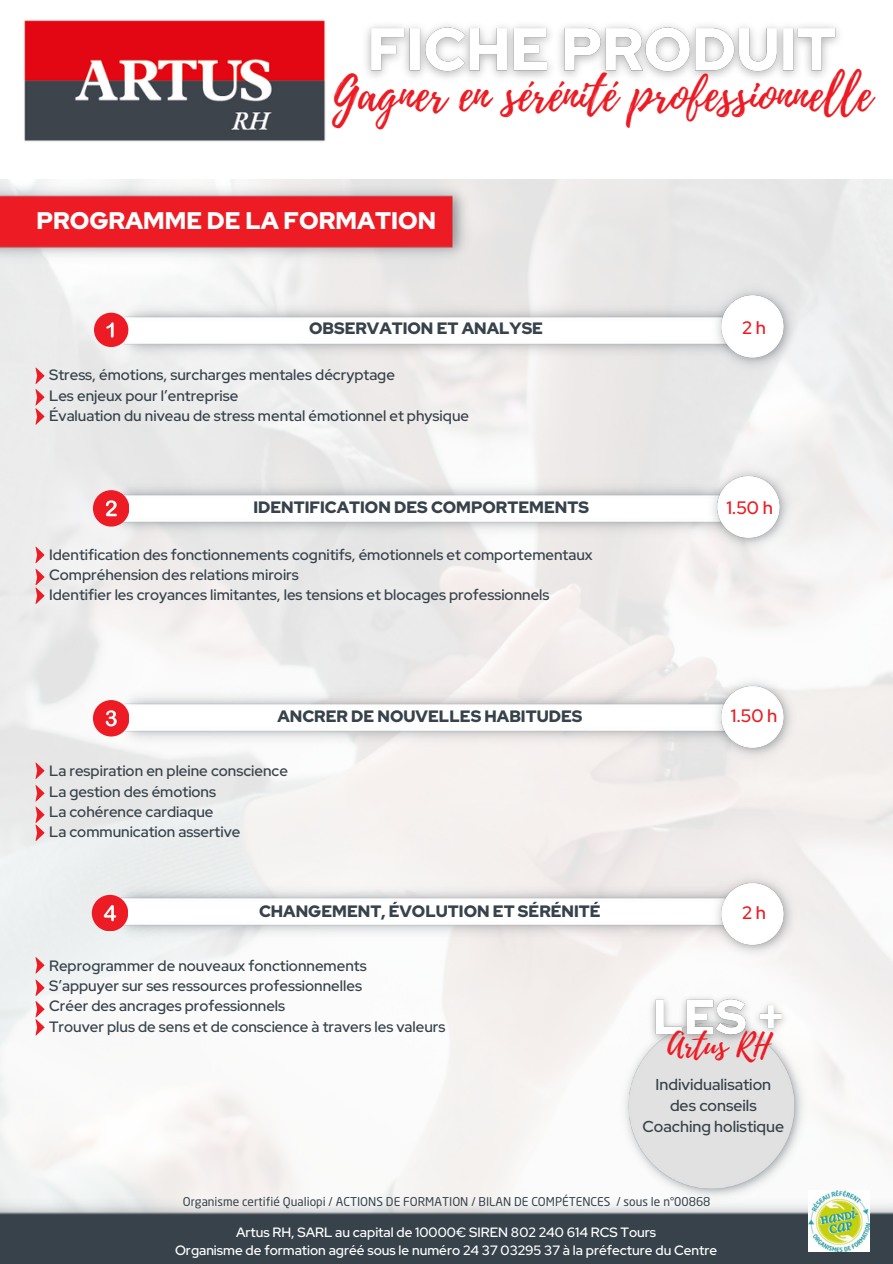
<style>
.page{position:relative;width:893px;height:1264px;background:#fff}
.page>*{position:absolute;margin:0;border:0;box-sizing:border-box;transform-origin:0 0}
.t1{font:47.1px "Playlist Script";color:#ed1c24}
.t2{font:31.65px "Playlist Script";color:#ed1c24}
.t3{font:900 24px "Red Hat Display";color:#fff}
.t4{font:500 18px "Red Hat Display";letter-spacing:.105em;color:#ed1c24}
.t5{font:900 16.5px "Red Hat Display";color:#37424b}
.t6{font:500 15.75px/21.3px "Red Hat Display";color:#37424b;text-align:center}
.t7{font:500 15px "Red Hat Display";color:#37424b}
.t8{font:500 13.5px "Red Hat Display";color:#fff}
.t9{font:12px "Neo Sans Pro";color:#37424b}
</style>
<div class="page">
<img style="left:0;top:179px;width:892px;height:1017px">
<img style="left:24px;top:20px;width:302px;height:122px">
<img style="left:0;top:1196px;width:892px;height:67px">
<img style="left:808px;top:1190px;width:61px;height:61px">
<img style="left:0;top:179px;width:471px;height:86px">
<img style="left:115px;top:299px;width:594px;height:61px">
<div style="left:94px;top:313px;width:34px;height:34px;background:#ed1c24;border-radius:50%"></div>
<svg style="left:106px;top:322px;width:8px;height:15px"></svg>
<img style="left:106px;top:477px;width:599px;height:61px">
<div style="left:93px;top:490px;width:36px;height:36px;background:#ed1c24;border-radius:50%"></div>
<svg style="left:106px;top:500px;width:11px;height:16px"></svg>
<img style="left:115px;top:687px;width:594px;height:60px">
<div style="left:93px;top:700px;width:36px;height:36px;background:#ed1c24;border-radius:50%"></div>
<svg style="left:106px;top:710px;width:11px;height:16px"></svg>
<img style="left:111px;top:880px;width:598px;height:61px">
<div style="left:92px;top:894px;width:36px;height:36px;background:#ed1c24;border-radius:50%"></div>
<svg style="left:104px;top:905px;width:12px;height:16px"></svg>
<svg style="left:35px;top:762px;width:9px;height:17px"></svg>
<img style="left:705px;top:462px;width:89px;height:92px">
<img style="left:709px;top:282px;width:89px;height:92px">
<img style="left:709px;top:672px;width:89px;height:92px">
<img style="left:709px;top:869px;width:89px;height:92px">
<svg style="left:35px;top:367px;width:9px;height:58px"></svg>
<svg style="left:35px;top:546px;width:9px;height:58px"></svg>
<img style="left:618px;top:1010px;width:190px;height:194px">
<svg style="left:35px;top:785px;width:9px;height:56px"></svg>
<img style="left:643px;top:985px;width:151px;height:64px">
<img style="left:366px;top:25px;width:473px;height:53px">
<svg style="left:35px;top:957px;width:9px;height:16px"></svg>
<svg style="left:35px;top:979px;width:9px;height:56px"></svg>
<p class="t1" style="left:332px;top:61px;width:541px">Gagner en sérénité professionnelle</p>
<p class="t3" style="left:36px;top:205px;width:401px">PROGRAMME DE LA FORMATION</p>
<p class="t5" style="left:309px;top:317px;width:236px">OBSERVATION ET ANALYSE</p>
<h6 class="t7" style="left:49px;top:365px;width:347px">Stress, émotions, surcharges mentales décryptage</h6>
<p class="t7" style="left:49px;top:385px;width:191px">Les enjeux pour l’entreprise</p>
<p class="t7" style="left:49px;top:405px;width:421px">Évaluation du niveau de stress mental émotionnel et physique</p>
<p class="t5" style="left:253px;top:496px;width:337px">IDENTIFICATION DES COMPORTEMENTS</p>
<p class="t7" style="left:49px;top:544px;width:545px">Identification des fonctionnements cognitifs, émotionnels et comportementaux</p>
<p class="t7" style="left:49px;top:564px;width:251px">Compréhension des relations miroirs</p>
<p class="t7" style="left:49px;top:585px;width:502px">Identifier les croyances limitantes, les tensions et blocages professionnels</p>
<p class="t5" style="left:277px;top:705px;width:306px">ANCRER DE NOUVELLES HABITUDES</p>
<p class="t7" style="left:49px;top:761px;width:240px">La respiration en pleine conscience</p>
<p class="t7" style="left:49px;top:781px;width:168px">La gestion des émotions</p>
<p class="t7" style="left:49px;top:801px;width:166px">La cohérence cardiaque</p>
<p class="t7" style="left:49px;top:821px;width:193px">La communication assertive</p>
<h6 class="t5" style="left:259px;top:899px;width:343px">CHANGEMENT, ÉVOLUTION ET SÉRÉNITÉ</h6>
<p class="t7" style="left:49px;top:955px;width:319px">Reprogrammer de nouveaux fonctionnements</p>
<p class="t7" style="left:49px;top:975px;width:314px">S’appuyer sur ses ressources professionnelles</p>
<p class="t7" style="left:49px;top:996px;width:237px">Créer des ancrages professionnels</p>
<p class="t7" style="left:49px;top:1016px;width:398px">Trouver plus de sens et de conscience à travers les valeurs</p>
<p class="t4" style="left:742px;top:315px;width:25px">2h</p>
<p class="t4" style="left:726px;top:495px;width:48px">1.50 h</p>
<p class="t4" style="left:730px;top:703px;width:48px">1.50 h</p>
<h6 class="t4" style="left:742px;top:900px;width:25px">2h</h6>
<p class="t2" style="left:667px;top:1022px;width:104px">Artus RH</p>
<p class="t6" style="left:655px;top:1073px;width:117px">Individualisation des conseils</p>
<p class="t6" style="left:642px;top:1116px;width:143px">Coaching holistique</p>
<h6 class="t9" style="left:183px;top:1196px;width:529px">Organisme certifié Qualiopi / ACTIONS DE FORMATION / BILAN DE COMPÉTENCES / sous le n°00868</h6>
<p class="t8" style="left:236px;top:1222px;width:421px">Artus RH, SARL au capital de 10000€ SIREN 802 240 614 RCS Tours</p>
<p class="t8" style="left:175px;top:1240px;width:543px">Organisme de formation agréé sous le numéro 24 37 03295 37 à la préfecture du Centre</p>
</div>
